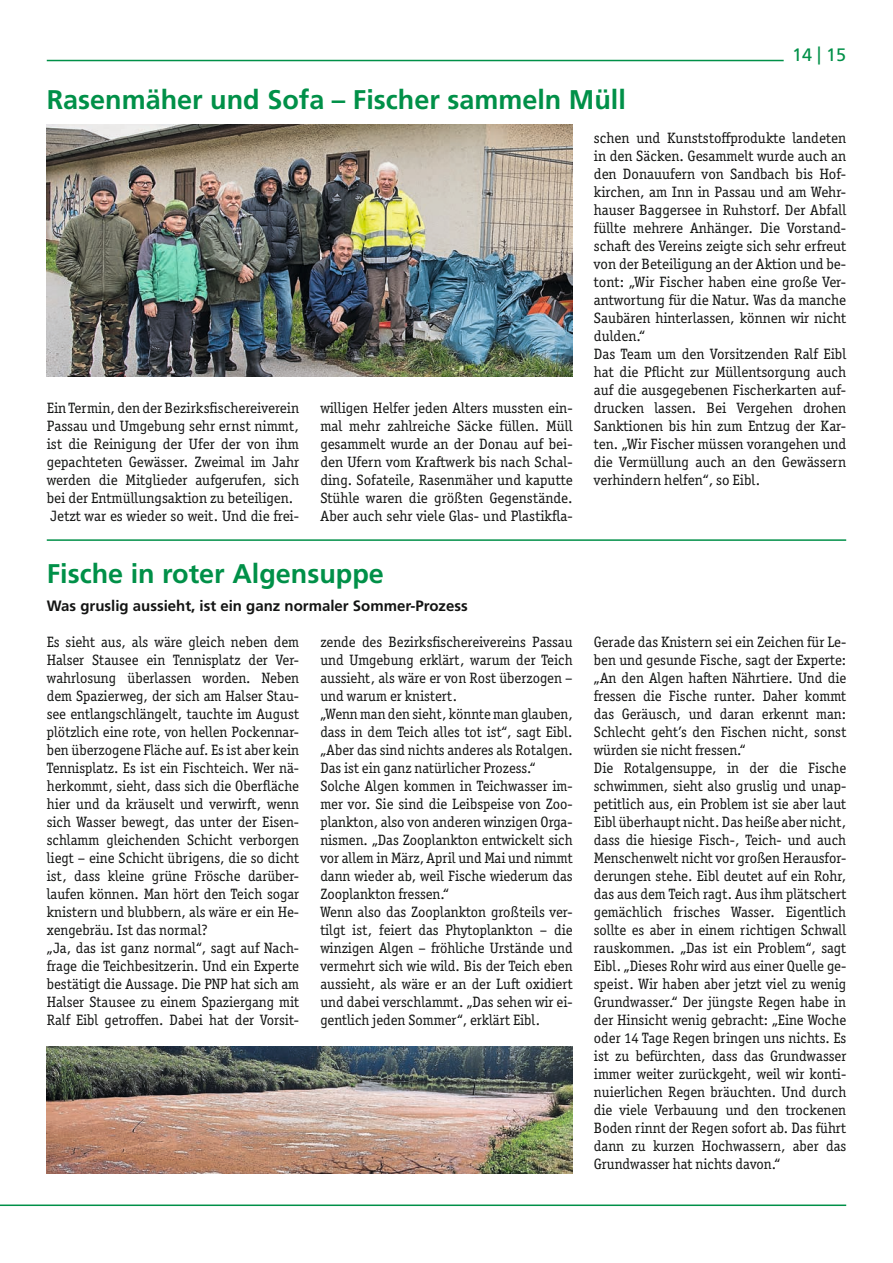
<style>
.page{position:relative;width:893px;height:1263px;background:#fff}
.page>*{position:absolute;margin:0;border:0;box-sizing:border-box;transform-origin:0 0}
.Überschriften{font:700 27px "Frutiger LT Pro";color:#009048}
.t1{font:18px "Frutiger LT Pro";color:#009048}
.Grundtext{font:15px/18px "Officina Serif ITC Pro";color:#131413;text-align:justify}
.Untertitel{font:700 15px "Frutiger LT Pro";color:#131413}
</style>
<div class="page">
<hr style="left:0;top:1204px;width:846px;height:2px;background:#009048">
<hr style="left:47px;top:60px;width:799px;height:1px;background:#009048">
<div style="left:784px;top:57px;width:71px;height:6px;background:#fff"></div>
<img style="left:47px;top:125px;width:526px;height:252px">
<img style="left:47px;top:1047px;width:526px;height:127px">
<hr style="left:47px;top:539px;width:799px;height:2px;background:#009048">
<p class="Überschriften" style="left:47px;top:84px;width:581px">Rasenmäher und Sofa – Fischer sammeln Müll</p>
<p class="t1" style="left:792px;top:45px;width:56px">14 | 15</p>
<p class="Grundtext" style="left:47px;top:399px;width:254px">Ein Termin, den der Bezirksfischereiverein Passau und Umgebung sehr ernst nimmt, ist die Reinigung der Ufer der von ihm gepachteten Gewässer. Zweimal im Jahr werden die Mitglieder aufgerufen, sich bei der Entmüllungsaktion zu beteiligen.</p>
<p class="Grundtext" style="left:51px;top:507px;width:250px">Jetzt war es wieder so weit. Und die frei-</p>
<p class="Grundtext" style="left:320px;top:399px;width:254px">willigen Helfer jeden Alters mussten ein&shy;mal mehr zahlreiche Säcke füllen. Müll gesammelt wurde an der Donau auf bei&shy;den Ufern vom Kraftwerk bis nach Schal&shy;ding. Sofateile, Rasenmäher und kaputte Stühle waren die größten Gegenstände.<br>Aber auch sehr viele Glas- und Plastikfla-</p>
<p class="Überschriften" style="left:47px;top:557px;width:339px">Fische in roter Algensuppe</p>
<p class="Untertitel" style="left:47px;top:597px;width:422px">Was gruslig aussieht, ist ein ganz normaler Sommer-Prozess</p>
<p class="Grundtext" style="left:47px;top:633px;width:254px">Es sieht aus, als wäre gleich neben dem Halser Stausee ein Tennisplatz der Ver&shy;wahrlosung überlassen worden. Neben dem Spazierweg, der sich am Halser Stau&shy;see entlangschlängelt, tauchte im August plötzlich eine rote, von hellen Pockennar&shy;ben überzogene Fläche auf. Es ist aber kein Tennisplatz. Es ist ein Fischteich. Wer nä&shy;herkommt, sieht, dass sich die Oberfläche hier und da kräuselt und verwirft, wenn sich Wasser bewegt, das unter der Eisen&shy;schlamm gleichenden Schicht verborgen liegt – eine Schicht übrigens, die so dicht ist, dass kleine grüne Frösche darüber&shy;laufen können. Man hört den Teich sogar knistern und blubbern, als wäre er ein He&shy;xengebräu. Ist das normal?</p>
<p class="Grundtext" style="left:47px;top:939px;width:254px">„Ja, das ist ganz normal“, sagt auf Nach&shy;frage die Teichbesitzerin. Und ein Experte bestätigt die Aussage. Die PNP hat sich am Halser Stausee zu einem Spaziergang mit Ralf Eibl getroffen. Dabei hat der Vorsit-</p>
<p class="Grundtext" style="left:320px;top:633px;width:254px">zende des Bezirksfischereivereins Passau und Umgebung erklärt, warum der Teich aussieht, als wäre er von Rost überzogen – und warum er knistert.</p>
<p class="Grundtext" style="left:320px;top:705px;width:254px">„Wenn man den sieht, könnte man glauben, dass in dem Teich alles tot ist“, sagt Eibl. „Aber das sind nichts anderes als Rotalgen.<br>Das ist ein ganz natürlicher Prozess.“</p>
<p class="Grundtext" style="left:320px;top:777px;width:254px">Solche Algen kommen in Teichwasser im&shy;mer vor. Sie sind die Leibspeise von Zoo&shy;plankton, also von anderen winzigen Orga&shy;nismen. „Das Zooplankton entwickelt sich vor allem in März, April und Mai und nimmt dann wieder ab, weil Fische wiederum das Zooplankton fressen.“</p>
<p class="Grundtext" style="left:320px;top:903px;width:254px">Wenn also das Zooplankton großteils ver&shy;tilgt ist, feiert das Phytoplankton – die winzigen Algen – fröhliche Urstände und vermehrt sich wie wild. Bis der Teich eben aussieht, als wäre er an der Luft oxidiert und dabei verschlammt. „Das sehen wir ei&shy;gentlich jeden Sommer“, erklärt Eibl.</p>
<p class="Grundtext" style="left:594px;top:129px;width:254px">schen und Kunststoffprodukte landeten in den Säcken. Gesammelt wurde auch an den Donauufern von Sandbach bis Hof&shy;kirchen, am Inn in Passau und am Wehr&shy;hauser Baggersee in Ruhstorf. Der Abfall füllte mehrere Anhänger. Die Vorstand&shy;schaft des Vereins zeigte sich sehr erfreut von der Beteiligung an der Aktion und be&shy;tont: „Wir Fischer haben eine große Ver&shy;antwortung für die Natur. Was da manche Saubären hinterlassen, können wir nicht dulden.“</p>
<p class="Grundtext" style="left:594px;top:345px;width:254px">Das Team um den Vorsitzenden Ralf Eibl hat die Pflicht zur Müllentsorgung auch auf die ausgegebenen Fischerkarten auf&shy;drucken lassen. Bei Vergehen drohen Sanktionen bis hin zum Entzug der Kar&shy;ten. „Wir Fischer müssen vorangehen und die Vermüllung auch an den Gewässern verhindern helfen“, so Eibl.</p>
<p class="Grundtext" style="left:594px;top:633px;width:254px">Gerade das Knistern sei ein Zeichen für Le&shy;ben und gesunde Fische, sagt der Experte: „An den Algen haften Nährtiere. Und die fressen die Fische runter. Daher kommt das Geräusch, und daran erkennt man:<br>Schlecht geht’s den Fischen nicht, sonst würden sie nicht fressen.“</p>
<p class="Grundtext" style="left:594px;top:759px;width:254px">Die Rotalgensuppe, in der die Fische schwimmen, sieht also gruslig und unap&shy;petitlich aus, ein Problem ist sie aber laut Eibl überhaupt nicht. Das heiße aber nicht, dass die hiesige Fisch-, Teich- und auch Menschenwelt nicht vor großen Herausfor&shy;derungen stehe. Eibl deutet auf ein Rohr, das aus dem Teich ragt. Aus ihm plätschert gemächlich frisches Wasser. Eigentlich sollte es aber in einem richtigen Schwall rauskommen. „Das ist ein Problem“, sagt Eibl. „Dieses Rohr wird aus einer Quelle ge&shy;speist. Wir haben aber jetzt viel zu wenig Grundwasser.“ Der jüngste Regen habe in der Hinsicht wenig gebracht: „Eine Woche oder 14 Tage Regen bringen uns nichts. Es ist zu befürchten, dass das Grundwasser immer weiter zurückgeht, weil wir konti&shy;nuierlichen Regen bräuchten. Und durch die viele Verbauung und den trockenen Boden rinnt der Regen sofort ab. Das führt dann zu kurzen Hochwassern, aber das Grundwasser hat nichts davon.“</p>
</div>
